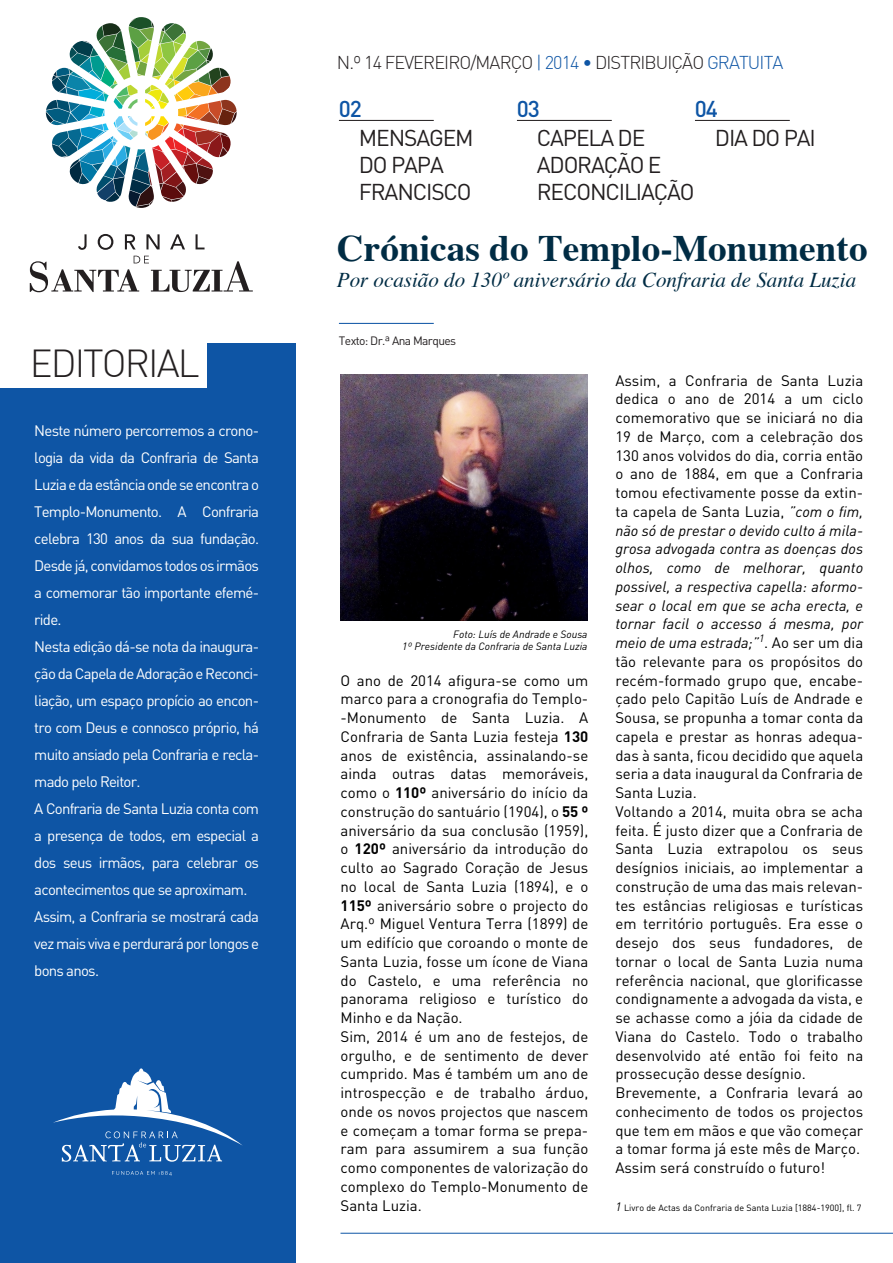
<style>
.page{position:relative;width:893px;height:1263px;background:#fff}
.page>*{position:absolute;margin:0;border:0;box-sizing:border-box;transform-origin:0 0}
.t1{font:300 38.25px "DIN";letter-spacing:-.05em;color:#231f20}
.t2{font:700 37.35px "Times";color:#002c44}
.t3{font:22.65px/27.2px "DIN Pro";letter-spacing:-.05em;color:#231f20}
.t4{font:500 22.65px "DIN Pro";color:#0e55a5}
.t5{font:italic 21px "Times";color:#002c44}
.t6{font:300 18.15px "DIN";letter-spacing:-.05em;color:#231f20}
.t7{font:15px/18.8px "DIN Pro";color:#010101}
.t8{font:15px/27px "DIN Pro";letter-spacing:-.05em;color:#fff}
.t9{font:italic 15px/18.8px "DIN";color:#010101;text-align:justify}
.t10{font:12px "DIN Pro";letter-spacing:-.05em;color:#231f20}
.t11{font:italic 10.5px/12.6px "DIN";color:#010101;text-align:right}
.t12{font:9px "DIN Pro";color:#010101}
.s1{color:#0e55a5}
.s2{font-weight:700}
.s3{font-family:"DIN";font-style:italic}
.s4{font-family:"DIN Pro";font-style:normal}
.s5{font-family:"DIN";font-style:italic;font-size:12px}
</style>
<div class="page">
<div style="left:0;top:343px;width:296px;height:920px;background:#0e55a5"></div>
<div style="left:0;top:343px;width:207px;height:44px;background:#fff"></div>
<hr style="left:340px;top:1233px;width:553px;height:1px;background:#0e55a5">
<svg style="left:112px;top:1171px;width:60px;height:5px"></svg>
<svg style="left:53px;top:1068px;width:190px;height:94px"></svg>
<hr style="left:339px;top:120px;width:95px;height:1px;background:#231f20">
<hr style="left:339px;top:323px;width:95px;height:1px;background:#0e55a5">
<hr style="left:517px;top:120px;width:95px;height:1px;background:#231f20">
<hr style="left:695px;top:120px;width:95px;height:1px;background:#231f20">
<img style="left:340px;top:375px;width:248px;height:246px">
<img style="left:46px;top:17px;width:191px;height:170px">
<svg style="left:78px;top:234px;width:9px;height:16px"></svg>
<svg style="left:98px;top:234px;width:15px;height:16px"></svg>
<svg style="left:125px;top:234px;width:11px;height:15px"></svg>
<svg style="left:146px;top:234px;width:14px;height:15px"></svg>
<svg style="left:170px;top:234px;width:15px;height:15px"></svg>
<svg style="left:196px;top:234px;width:9px;height:15px"></svg>
<svg style="left:30px;top:256px;width:223px;height:36px"></svg>
<h1 class="t1" style="left:30px;top:340px;width:171px">EDITORIAL</h1>
<p class="t8" style="left:34px;top:416px;width:226px">Neste número percorremos a crono&shy;logia da vida da Confraria de Santa<br>Luzia e da estância onde se encontra o<br>Templo-Monumento. A Confraria celebra 130 anos da sua fundação.<br>Desde já, convidamos todos os irmãos a comemorar tão importante efemé&shy;ride.<br>Nesta edição dá-se nota da inaugura&shy;ção da Capela de Adoração e Reconci&shy;liação, um espaço propício ao encon&shy;tro com Deus e connosco próprio, há muito ansiado pela Confraria e recla&shy;mado pelo Reitor.<br>A Confraria de Santa Luzia conta com a presença de todos, em especial a dos seus irmãos, para celebrar os acontecimentos que se aproximam.<br>Assim, a Confraria se mostrará cada vez mais viva e perdurará por longos e bons anos.</p>
<p class="t6" style="left:337px;top:52px;width:448px">N.º 14 FEVEREIRO/MARÇO <span class="s1">| 2014 •</span> DISTRIBUIÇÃO <span class="s1">GRATUITA</span></p>
<h3 class="t4" style="left:339px;top:93px;width:25px">02</h3>
<h3 class="t3" style="left:359px;top:123px;width:116px">MENSAGEM<br>DO PAPA<br>FRANCISCO</h3>
<h3 class="t4" style="left:517px;top:93px;width:25px">03</h3>
<h3 class="t3" style="left:537px;top:123px;width:159px">CAPELA DE<br>ADORAÇÃO E<br>RECONCILIAÇÃO</h3>
<h3 class="t4" style="left:695px;top:93px;width:25px">04</h3>
<h3 class="t3" style="left:715px;top:123px;width:103px">DIA DO PAI</h3>
<h2 class="t2" style="left:337px;top:213px;width:532px">Crónicas do Templo-Monumento</h2>
<h3 class="t5" style="left:337px;top:261px;width:521px">Por ocasião do 130º aniversário da Confraria de Santa Luzia</h3>
<p class="t10" style="left:339px;top:333px;width:119px">Texto: Dr.ª Ana Marques</p>
<p class="t11" style="left:402px;top:627px;width:187px">Foto: Luís de Andrade e Sousa<br>1º Presidente da Confraria de Santa Luzia</p>
<p class="t7" style="left:340px;top:670px;width:249px">O ano de 2014 afigura-se como um marco para a cronografia do Templo--Monumento de Santa Luzia. A<br>Confraria de Santa Luzia festeja <span class="s2">130 </span>anos de existência, assinalando-se ainda outras datas memoráveis, como o <span class="s2">110º</span> aniversário do início da construção do santuário (1904), o <span class="s2">55 º </span>aniversário da sua conclusão (1959), o <span class="s2">120º</span> aniversário da introdução do culto ao Sagrado Coração de Jesus no local de Santa Luzia (1894), e o<br><span class="s2">115º</span> aniversário sobre o projecto do<br>Arq.º Miguel Ventura Terra (1899) de um edifício que coroando o monte de<br>Santa Luzia, fosse um ícone de Viana do Castelo, e uma referência no panorama religioso e turístico do<br>Minho e da Nação.<br>Sim, 2014 é um ano de festejos, de orgulho, e de sentimento de dever cumprido. Mas é também um ano de introspecção e de trabalho árduo, onde os novos projectos que nascem e começam a tomar forma se prepa&shy;ram para assumirem a sua função como componentes de valorização do complexo do Templo-Monumento de<br>Santa Luzia.</p>
<p class="t7" style="left:615px;top:370px;width:249px;text-align:justify">Assim, a Confraria de Santa Luzia dedica o ano de 2014 a um ciclo comemorativo que se iniciará no dia 19 de Março, com a celebração dos 130 anos volvidos do dia, corria então o ano de 1884, em que a Confraria tomou efectivamente posse da extin&shy;ta capela de Santa Luzia, <span class="s3">”com o fim,</span></p>
<p class="t9" style="left:615px;top:520px;width:249px">não só de prestar o devido culto á mila&shy;grosa advogada contra as doenças dos olhos, como de melhorar, quanto possivel, a respectiva capella: aformo&shy;sear o local em que se acha erecta, e tornar facil o accesso á mesma, por meio de uma estrada;”<sup>1</sup><span class="s4">. Ao ser um dia</span></p>
<p class="t7" style="left:615px;top:651px;width:249px">tão relevante para os propósitos do recém-formado grupo que, encabe&shy;çado pelo Capitão Luís de Andrade e Sousa, se propunha a tomar conta da capela e prestar as honras adequa&shy;das à santa, ficou decidido que aquela seria a data inaugural da Confraria de Santa Luzia.<br>Voltando a 2014, muita obra se acha feita. É justo dizer que a Confraria de Santa Luzia extrapolou os seus desígnios iniciais, ao implementar a construção de uma das mais relevan&shy;tes estâncias religiosas e turísticas em território português. Era esse o desejo dos seus fundadores, de tornar o local de Santa Luzia numa referência nacional, que glorificasse condignamente a advogada da vista, e se achasse como a jóia da cidade de Viana do Castelo. Todo o trabalho desenvolvido até então foi feito na prossecução desse desígnio.<br>Brevemente, a Confraria levará ao conhecimento de todos os projectos que tem em mãos e que vão começar a tomar forma já este mês de Março.<br>Assim será construído o futuro!</p>
<p class="t12" style="left:615px;top:1201px;width:248px"><span class="s5">1</span> Livro de Actas da Confraria de Santa Luzia [1884-1900], fl. 7</p>
</div>
